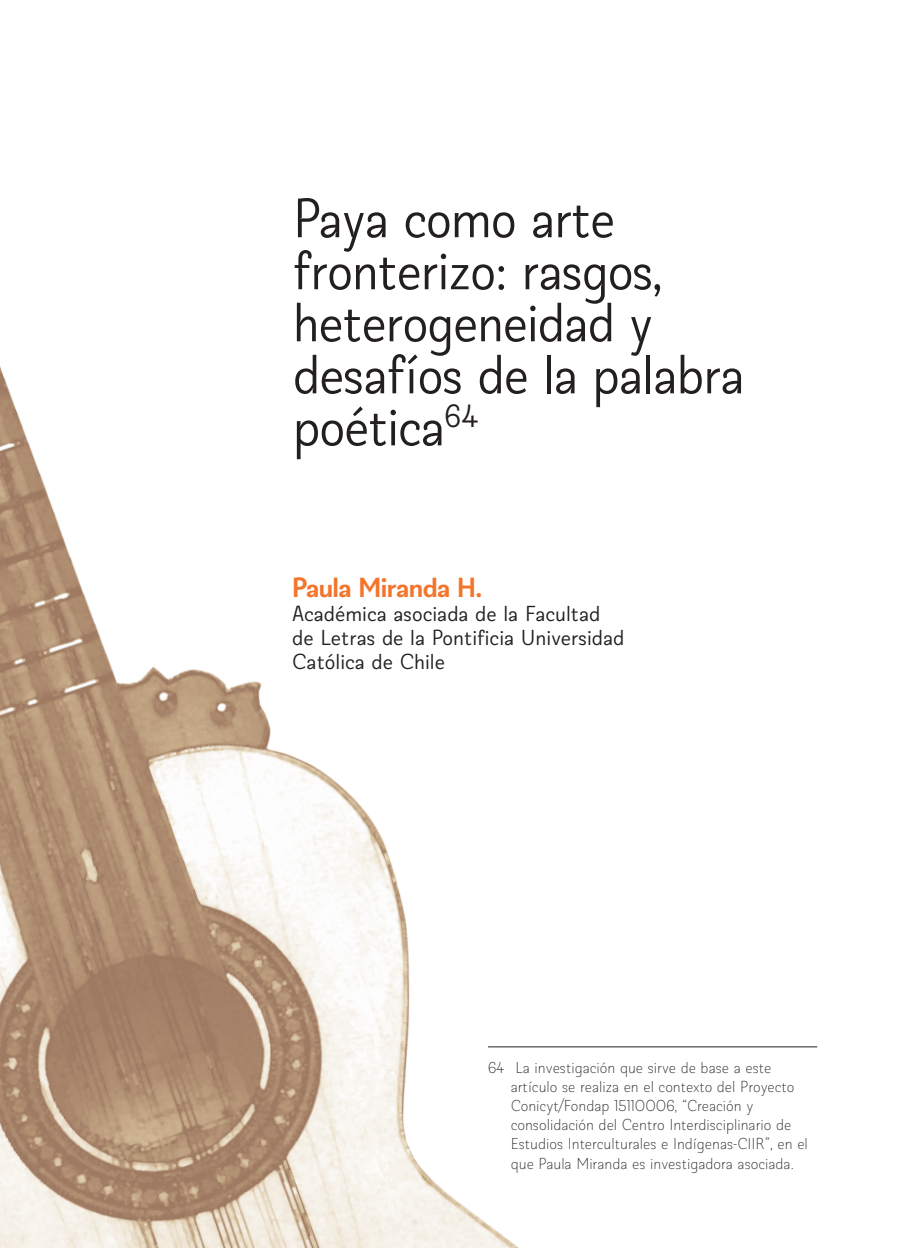
<style>
.page{position:relative;width:908px;height:1248px;background:#fff}
.page>*{position:absolute;margin:0;border:0;box-sizing:border-box;transform-origin:0 0}
.Título_Portadilla{font:56px/52px "Biblioteca Sans";letter-spacing:-.02em;color:#231f20;scale:.96 1}
.Autor{font:700 28px "Biblioteca Sans";letter-spacing:-.02em;color:#f3752c}
.Autor-2{font:22px/24px "Biblioteca Sans";color:#231f20}
.t1{font:300 16px/19.2px "Biblioteca Sans";color:#231f20}
</style>
<div class="page">
<img style="left:1px;top:369px;width:817px;height:878px">
<hr style="left:0;top:0;width:1px;height:1247px;background:#efdfbf">
<hr style="left:488px;top:1046px;width:328px;height:1px;background:#231f20">
<p class="Título_Portadilla" style="left:293px;top:192px;width:472px">Paya como arte fronterizo: rasgos, heterogeneidad y desafíos de la palabra poética<sup>64</sup></p>
<p class="Autor" style="left:292px;top:569px;width:191px">Paula Miranda H.</p>
<p class="Autor-2" style="left:292px;top:601px;width:333px">Académica asociada de la Facultad de Letras de la Pontificia Universidad<br>Católica de Chile</p>
<p class="t1" style="left:510px;top:1057px;width:298px;text-indent:-23px">64 La investigación que sirve de base a este artículo se realiza en el contexto del Proyecto Conicyt/Fondap 15110006, “Creación y consolidación del Centro Interdisciplinario de Estudios Interculturales e Indígenas-CIIR”, en el que Paula Miranda es investigadora asociada.</p>
</div>
